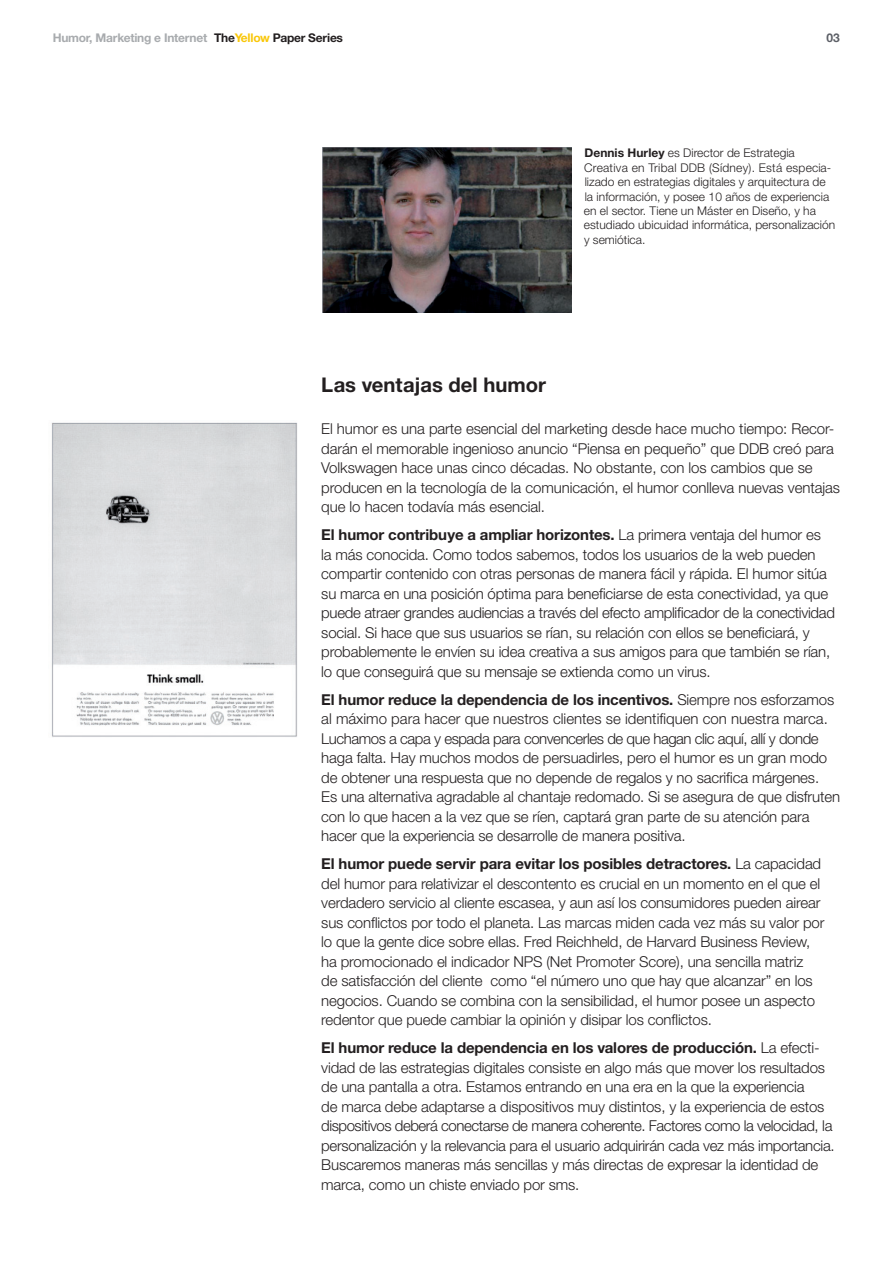
<style>
.page{position:relative;width:893px;height:1263px;background:#fff}
.page>*{position:absolute;margin:0;border:0;box-sizing:border-box;transform-origin:0 0}
.t1{font:700 20.25px "Helvetica Neue CE";color:#231f20}
.t2{font:300 15px/19.5px "Helvetica Neue CE";letter-spacing:-.01em;color:#231f20}
.t3{font:300 12px/14.4px "Helvetica Neue CE";color:#231f20}
.t4{font:700 12px "Helvetica Neue CE";letter-spacing:-.02em;color:#a8abae}
.t5{font:700 12px "Helvetica Neue";color:#5d6067}
.s1{color:#231f20}
.s2{color:#f9c709}
.s3{font-weight:700}
</style>
<div class="page">
<img style="left:322px;top:148px;width:250px;height:165px">
<img style="left:51px;top:422px;width:246px;height:315px">
<p class="t4" style="left:53px;top:34px;width:292px">Humor, Marketing e Internet <span class="s1">The</span><span class="s2">Yellow</span> <span class="s1">Paper Series</span></p>
<p class="t5" style="left:826px;top:31px;width:15px">03</p>
<p class="t3" style="left:584px;top:147px;width:253px"><span class="s3">Dennis Hurley</span> es Director de Estrategia Creativa en Tribal DDB (Sídney). Está especia&shy;lizado en estrategias digitales y arquitectura de la información, y posee 10 años de experiencia en el sector. Tiene un Máster en Diseño, y ha estudiado ubicuidad informática, personalización y semiótica.</p>
<h1 class="t1" style="left:321px;top:377px;width:226px">Las ventajas del humor</h1>
<p class="t2" style="left:321px;top:420px;width:520px">El humor es una parte esencial del marketing desde hace mucho tiempo: Recor&shy;darán el memorable ingenioso anuncio “Piensa en pequeño” que DDB creó para Volkswagen hace unas cinco décadas. No obstante, con los cambios que se producen en la tecnología de la comunicación, el humor conlleva nuevas ventajas que lo hacen todavía más esencial.</p>
<p class="t2" style="left:321px;top:526px;width:515px"><span class="s3">El humor contribuye a ampliar horizontes.</span> La primera ventaja del humor es la más conocida. Como todos sabemos, todos los usuarios de la web pueden compartir contenido con otras personas de manera fácil y rápida. El humor sitúa su marca en una posición óptima para beneficiarse de esta conectividad, ya que puede atraer grandes audiencias a través del efecto amplificador de la conectividad social. Si hace que sus usuarios se rían, su relación con ellos se beneficiará, y probablemente le envíen su idea creativa a sus amigos para que también se rían, lo que conseguirá que su mensaje se extienda como un virus.</p>
<p class="t2" style="left:321px;top:691px;width:520px"><span class="s3">El humor reduce la dependencia de los incentivos.</span> Siempre nos esforzamos al máximo para hacer que nuestros clientes se identifiquen con nuestra marca.<br>Luchamos a capa y espada para convencerles de que hagan clic aquí, allí y donde haga falta. Hay muchos modos de persuadirles, pero el humor es un gran modo de obtener una respuesta que no depende de regalos y no sacrifica márgenes.<br>Es una alternativa agradable al chantaje redomado. Si se asegura de que disfruten con lo que hacen a la vez que se ríen, captará gran parte de su atención para hacer que la experiencia se desarrolle de manera positiva.</p>
<p class="t2" style="left:321px;top:855px;width:505px"><span class="s3">El humor puede servir para evitar los posibles detractores.</span> La capacidad del humor para relativizar el descontento es crucial en un momento en el que el verdadero servicio al cliente escasea, y aun así los consumidores pueden airear sus conflictos por todo el planeta. Las marcas miden cada vez más su valor por lo que la gente dice sobre ellas. Fred Reichheld, de Harvard Business Review, ha promocionado el indicador NPS (Net Promoter Score), una sencilla matriz<br>de satisfacción del cliente como “el número uno que hay que alcanzar” en los negocios. Cuando se combina con la sensibilidad, el humor posee un aspecto redentor que puede cambiar la opinión y disipar los conflictos.</p>
<p class="t2" style="left:321px;top:1039px;width:515px"><span class="s3">El humor reduce la dependencia en los valores de producción.</span> La efecti&shy;vidad de las estrategias digitales consiste en algo más que mover los resultados de una pantalla a otra. Estamos entrando en una era en la que la experiencia<br>de marca debe adaptarse a dispositivos muy distintos, y la experiencia de estos dispositivos deberá conectarse de manera coherente. Factores como la velocidad, la personalización y la relevancia para el usuario adquirirán cada vez más importancia.<br>Buscaremos maneras más sencillas y más directas de expresar la identidad de marca, como un chiste enviado por sms.</p>
</div>
